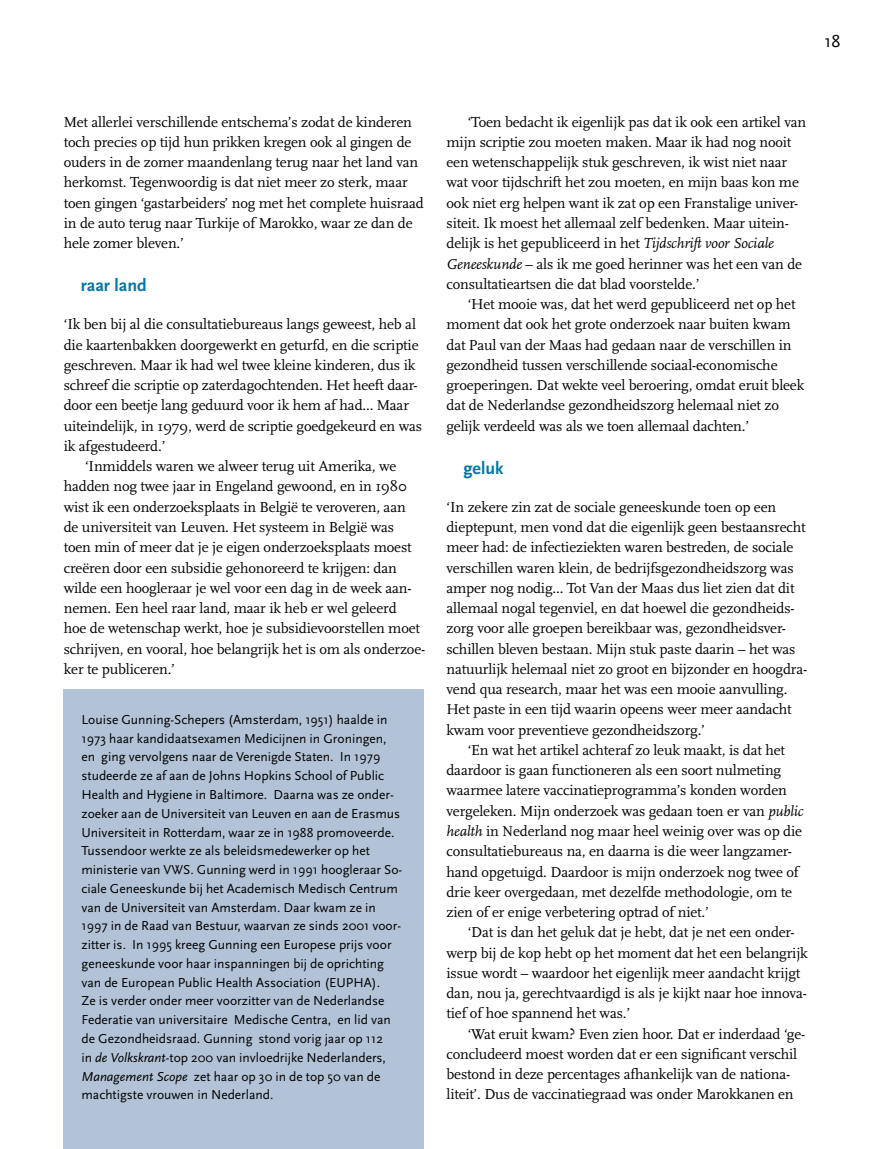
<style>
.page{position:relative;width:893px;height:1149px;background:#fff}
.page>*{position:absolute;margin:0;border:0;box-sizing:border-box;transform-origin:0 0}
.t1{font:700 18px "Scala Sans LF";color:#0078a7}
.t2{font:18px "Scala Sans";color:#000}
.t3{font:15px/20.2px "Scala";letter-spacing:-.01em;color:#000}
.t4{font:13.5px/18.8px "Scala Sans";color:#000}
.s1{font-style:italic}
</style>
<div class="page">
<div style="left:64px;top:689px;width:360px;height:459px;background:#b2c3d7"></div>
<p class="t2" style="left:824px;top:32px;width:18px">18</p>
<p class="t3" style="left:64px;top:112px;width:361px">Met allerlei verschillende entschema’s zodat de kinderen toch precies op tijd hun prikken kregen ook al gingen de ouders in de zomer maandenlang terug naar het land van herkomst. Tegenwoordig is dat niet meer zo sterk, maar toen gingen ‘gastarbeiders’ nog met het complete huisraad in de auto terug naar Turkije of Marokko, waar ze dan de hele zomer bleven.’</p>
<p class="t1" style="left:81px;top:275px;width:68px">raar land</p>
<p class="t3" style="left:64px;top:314px;width:354px">‘Ik ben bij al die consultatiebureaus langs geweest, heb al</p>
<p class="t3" style="left:64px;top:335px;width:356px">die kaartenbakken doorgewerkt en geturfd, en die scriptie</p>
<p class="t3" style="left:64px;top:355px;width:353px">geschreven. Maar ik had wel twee kleine kinderen, dus ik</p>
<p class="t3" style="left:64px;top:375px;width:355px">schreef die scriptie op zaterdagochtenden. Het heeft daar-</p>
<p class="t3" style="left:64px;top:395px;width:347px">door een beetje lang geduurd voor ik hem af had... Maar</p>
<p class="t3" style="left:64px;top:416px;width:360px">uiteindelijk, in 1979, werd de scriptie goedgekeurd en was</p>
<p class="t3" style="left:64px;top:436px;width:103px">ik afgestudeerd.’</p>
<p class="t3" style="left:85px;top:456px;width:313px">‘Inmiddels waren we alweer terug uit Amerika, we</p>
<p class="t3" style="left:64px;top:476px;width:345px">hadden nog twee jaar in Engeland gewoond, en in 1980</p>
<p class="t3" style="left:64px;top:497px;width:343px">wist ik een onderzoeksplaats in België te veroveren, aan</p>
<p class="t3" style="left:64px;top:517px;width:332px">de universiteit van Leuven. Het systeem in België was</p>
<p class="t3" style="left:64px;top:537px;width:349px">toen min of meer dat je je eigen onderzoeksplaats moest</p>
<p class="t3" style="left:64px;top:557px;width:334px">creëren door een subsidie gehonoreerd te krijgen: dan</p>
<p class="t3" style="left:64px;top:578px;width:349px">wilde een hoogleraar je wel voor een dag in de week aan-</p>
<p class="t3" style="left:64px;top:598px;width:334px">nemen. Een heel raar land, maar ik heb er wel geleerd</p>
<p class="t3" style="left:64px;top:618px;width:358px">hoe de wetenschap werkt, hoe je subsidievoorstellen moet</p>
<p class="t3" style="left:64px;top:638px;width:363px">schrijven, en vooral, hoe belangrijk het is om als onderzoe-</p>
<p class="t3" style="left:64px;top:659px;width:113px">ker te publiceren.’</p>
<p class="t4" style="left:81px;top:710px;width:322px">Louise Gunning-Schepers (Amsterdam, 1951) haalde in 1973 haar kandidaatsexamen Medicijnen in Groningen, en ging vervolgens naar de Verenigde Staten. In 1979 studeerde ze af aan de Johns Hopkins School of Public Health and Hygiene in Baltimore. Daarna was ze onder&shy;zoeker aan de Universiteit van Leuven en aan de Erasmus Universiteit in Rotterdam, waar ze in 1988 promoveerde.<br>Tussendoor werkte ze als beleidsmedewerker op het ministerie van VWS. Gunning werd in 1991 hoogleraar So&shy;ciale Geneeskunde bij het Academisch Medisch Centrum van de Universiteit van Amsterdam. Daar kwam ze in 1997 in de Raad van Bestuur, waarvan ze sinds 2001 voor&shy;zitter is. In 1995 kreeg Gunning een Europese prijs voor geneeskunde voor haar inspanningen bij de oprichting van de European Public Health Association (EUPHA).<br>Ze is verder onder meer voorzitter van de Nederlandse Federatie van universitaire Medische Centra, en lid van de Gezondheidsraad. Gunning stond vorig jaar op 112<br>in <span class="s1">de Volkskrant</span>-top 200 van invloedrijke Nederlanders, <span class="s1">Management Scope</span> zet haar op 30 in de top 50 van de machtigste vrouwen in Nederland.</p>
<p class="t3" style="left:446px;top:112px;width:361px;text-indent:21px">‘Toen bedacht ik eigenlijk pas dat ik ook een artikel van mijn scriptie zou moeten maken. Maar ik had nog nooit een wetenschappelijk stuk geschreven, ik wist niet naar wat voor tijdschrift het zou moeten, en mijn baas kon me ook niet erg helpen want ik zat op een Franstalige univer&shy;siteit. Ik moest het allemaal zelf bedenken. Maar uitein&shy;delijk is het gepubliceerd in het <span class="s1">Tijdschrift voor Sociale Geneeskunde</span> – als ik me goed herinner was het een van de consultatieartsen die dat blad voorstelde.’</p>
<p class="t3" style="left:446px;top:294px;width:359px;text-indent:21px">‘Het mooie was, dat het werd gepubliceerd net op het moment dat ook het grote onderzoek naar buiten kwam dat Paul van der Maas had gedaan naar de verschillen in gezondheid tussen verschillende sociaal-economische groeperingen. Dat wekte veel beroering, omdat eruit bleek dat de Nederlandse gezondheidszorg helemaal niet zo gelijk verdeeld was als we toen allemaal dachten.’</p>
<p class="t1" style="left:463px;top:458px;width:42px">geluk</p>
<p class="t3" style="left:446px;top:497px;width:362px">‘In zekere zin zat de sociale geneeskunde toen op een dieptepunt, men vond dat die eigenlijk geen bestaansrecht meer had: de infectieziekten waren bestreden, de sociale verschillen waren klein, de bedrijfsgezondheidszorg was amper nog nodig... Tot Van der Maas dus liet zien dat dit allemaal nogal tegenviel, en dat hoewel die gezondheids&shy;zorg voor alle groepen bereikbaar was, gezondheidsver&shy;schillen bleven bestaan. Mijn stuk paste daarin – het was natuurlijk helemaal niet zo groot en bijzonder en hoogdra&shy;vend qua research, maar het was een mooie aanvulling.<br>Het paste in een tijd waarin opeens weer meer aandacht kwam voor preventieve gezondheidszorg.’</p>
<p class="t3" style="left:446px;top:740px;width:359px;text-indent:21px">‘En wat het artikel achteraf zo leuk maakt, is dat het daardoor is gaan functioneren als een soort nulmeting waarmee latere vaccinatieprogramma’s konden worden vergeleken. Mijn onderzoek was gedaan toen er van <span class="s1">public health</span> in Nederland nog maar heel weinig over was op die consultatiebureaus na, en daarna is die weer langzamer&shy;hand opgetuigd. Daardoor is mijn onderzoek nog twee of drie keer overgedaan, met dezelfde methodologie, om te zien of er enige verbetering optrad of niet.’</p>
<p class="t3" style="left:446px;top:922px;width:363px;text-indent:21px">‘Dat is dan het geluk dat je hebt, dat je net een onder&shy;werp bij de kop hebt op het moment dat het een belangrijk issue wordt – waardoor het eigenlijk meer aandacht krijgt dan, nou ja, gerechtvaardigd is als je kijkt naar hoe innova&shy;tief of hoe spannend het was.’</p>
<p class="t3" style="left:446px;top:1023px;width:360px;text-indent:21px">‘Wat eruit kwam? Even zien hoor. Dat er inderdaad ‘ge&shy;concludeerd moest worden dat er een significant verschil bestond in deze percentages afhankelijk van de nationa&shy;liteit’. Dus de vaccinatiegraad was onder Marokkanen en</p>
</div>
